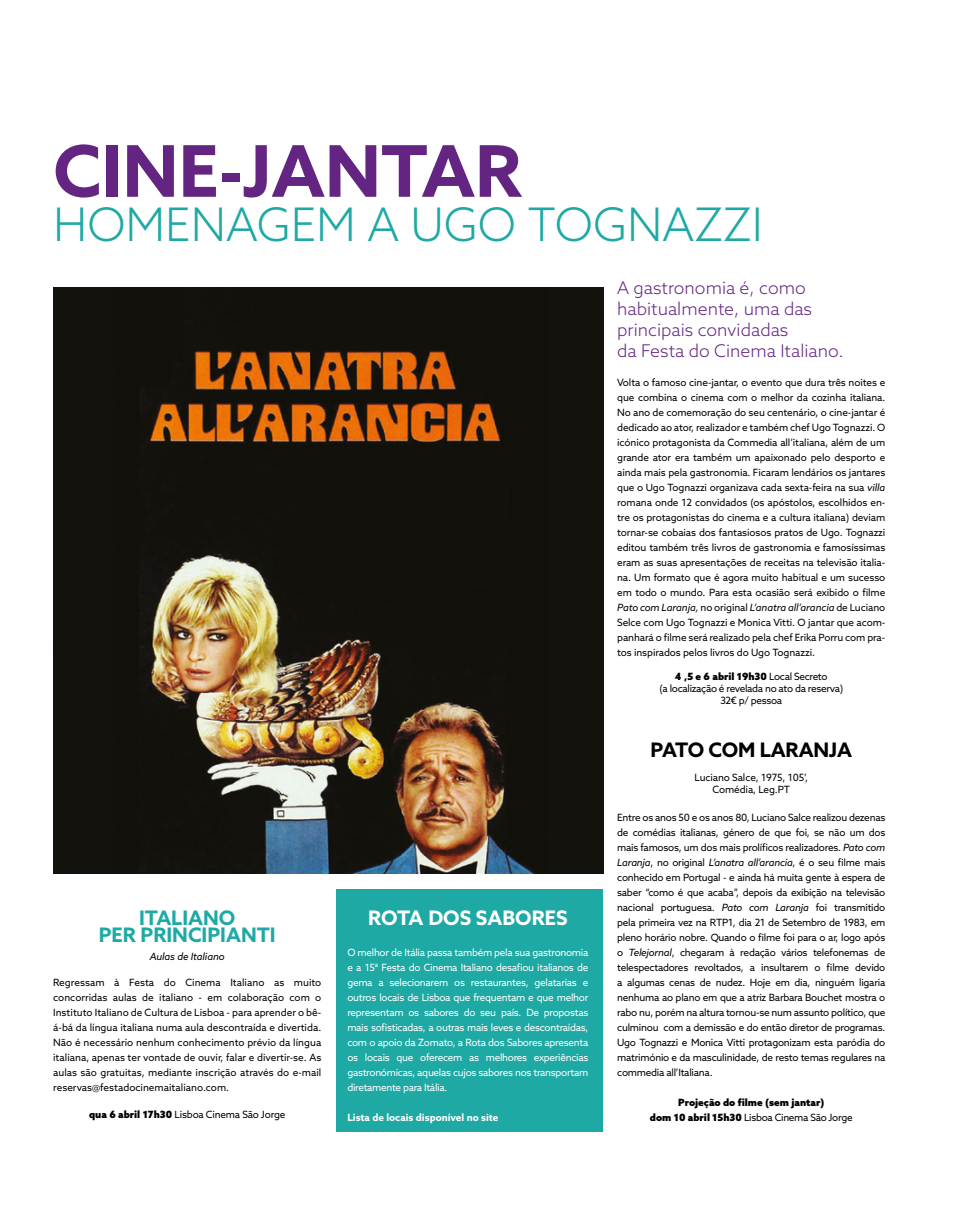
<style>
.page{position:relative;width:957px;height:1205px;background:#fff}
.page>*{position:absolute;margin:0;border:0;box-sizing:border-box;transform-origin:0 0}
.t1{font:700 71.25px "Azo Sans";color:#642481}
.t2{font:300 46.25px "Azo Sans";color:#1ea9a4}
.t3{font:700 20px/17.5px "Azo Sans";color:#1ea9a4;text-align:center}
.t4{font:700 20px "Azo Sans";letter-spacing:-.01em;color:#000}
.t5{font:700 20px "Azo Sans";color:#fff}
.t6{font:300 17.5px/21px "Azo Sans";color:#642481}
.t7{font:10px/15px "Azo Sans";letter-spacing:-.02em;color:#000;text-align:justify}
.t8{font:10px/15px "Azo Sans";letter-spacing:-.03em;color:#fff;text-align:justify}
.t9{font:900 10px/15px "Azo Sans";color:#000;text-align:center}
.t10{font:700 10px "Azo Sans";color:#fff}
.t11{font:italic 10px "Azo Sans";letter-spacing:-.01em;color:#000}
.s1{font-weight:900}
.s2{font-style:italic}
.s3{font-weight:400}
</style>
<div class="page">
<img style="left:53px;top:287px;width:551px;height:586px">
<div style="left:335px;top:889px;width:267px;height:243px;background:#1ea9a4"></div>
<h1 class="t1" style="left:53px;top:124px;width:470px">CINE-JANTAR</h1>
<h2 class="t2" style="left:53px;top:194px;width:711px">HOMENAGEM A UGO TOGNAZZI</h2>
<h3 class="t3" style="left:99px;top:908px;width:178px">ITALIANO<br>PER PRINCIPIANTI</h3>
<p class="t11" style="left:150px;top:949px;width:77px">Aulas de Italiano</p>
<p class="t7" style="left:53px;top:975px;width:270px">Regressam à Festa do Cinema Italiano as muito concorridas aulas de italiano - em colaboração com o Instituto Italiano de Cultura de Lisboa - para aprender o bê&shy;á-bá da língua italiana numa aula descontraída e divertida.<br>Não é necessário nenhum conhecimento prévio da língua italiana, apenas ter vontade de ouvir, falar e divertir-se. As aulas são gratuitas, mediante inscrição através do e-mail reservas@festadocinemaitaliano.com.</p>
<p class="t7" style="left:89px;top:1107px;width:198px"><span class="s1">qua 6 abril 17h30</span> Lisboa Cinema São Jorge</p>
<h3 class="t5" style="left:368px;top:904px;width:201px">ROTA DOS SABORES</h3>
<p class="t8" style="left:347px;top:945px;width:242px">O melhor de Itália passa também pela sua gastronomia e a 15ª Festa do Cinema Italiano desafiou italianos de gema a selecionarem os restaurantes, gelatarias e outros locais de Lisboa que frequentam e que melhor representam os sabores do seu país. De propostas mais sofisticadas, a outras mais leves e descontraídas, com o apoio da Zomato, a Rota dos Sabores apresenta os locais que oferecem as melhores experiências gastronómicas, aquelas cujos sabores nos transportam diretamente para Itália.</p>
<p class="t10" style="left:347px;top:1111px;width:153px">Lista de locais disponível no site</p>
<h3 class="t6" style="left:617px;top:277px;width:228px">A gastronomia é, como habitualmente, uma das principais convidadas<br>da Festa do Cinema Italiano.</h3>
<p class="t7" style="left:617px;top:375px;width:270px">Volta o famoso cine-jantar, o evento que dura três noites e que combina o cinema com o melhor da cozinha italiana.<br>No ano de comemoração do seu centenário, o cine-jantar é dedicado ao ator, realizador e também chef Ugo Tognazzi. O icónico protagonista da Commedia all’italiana, além de um grande ator era também um apaixonado pelo desporto e ainda mais pela gastronomia. Ficaram lendários os jantares que o Ugo Tognazzi organizava cada sexta-feira na sua <span class="s2">villa </span>romana onde 12 convidados (os apóstolos, escolhidos en&shy;tre os protagonistas do cinema e a cultura italiana) deviam tornar-se cobaias dos fantasiosos pratos de Ugo. Tognazzi editou também três livros de gastronomia e famosíssimas eram as suas apresentações de receitas na televisão italia&shy;na. Um formato que é agora muito habitual e um sucesso em todo o mundo. Para esta ocasião será exibido o filme <span class="s2">Pato com Laranja,</span> no original <span class="s2">L’anatra all’arancia</span> de Luciano Selce com Ugo Tognazzi e Monica Vitti. O jantar que acom&shy;panhará o filme será realizado pela chef Erika Porru com pra&shy;tos inspirados pelos livros do Ugo Tognazzi.</p>
<p class="t7" style="left:659px;top:670px;width:185px;line-height:12px;text-align:center"><span class="s1">4 ,5 e 6 abril 19h30</span> Local Secreto<br>(a localização é revelada no ato da reserva)<br>32€ p/ pessoa</p>
<h3 class="t4" style="left:650px;top:736px;width:203px">PATO COM LARANJA</h3>
<p class="t7" style="left:694px;top:771px;width:115px;line-height:12px;text-align:center">Luciano Salce, 1975, 105’,<br>Comédia, Leg.PT</p>
<p class="t7" style="left:617px;top:810px;width:270px">Entre os anos 50 e os anos 80, Luciano Salce realizou dezenas de comédias italianas, género de que foi, se não um dos mais famosos, um dos mais prolíficos realizadores. <span class="s2">Pato com Laranja</span>, no original <span class="s2">L’anatra all’arancia</span>, é o seu filme mais conhecido em Portugal - e ainda há muita gente à espera de saber “como é que acaba”, depois da exibição na televisão nacional portuguesa. <span class="s2">Pato com Laranja</span> foi transmitido pela primeira vez na RTP1, dia 21 de Setembro de 1983, em pleno horário nobre. Quando o filme foi para o ar, logo após o <span class="s2">Telejornal</span>, chegaram à redação vários telefonemas de telespectadores revoltados, a insultarem o filme devido a algumas cenas de nudez. Hoje em dia, ninguém ligaria nenhuma ao plano em que a atriz Barbara Bouchet mostra o rabo nu, porém na altura tornou-se num assunto político, que culminou com a demissão e do então diretor de programas.<br>Ugo Tognazzi e Monica Vitti protagonizam esta paródia do matrimónio e da masculinidade, de resto temas regulares na commedia all’Italiana.</p>
<p class="t9" style="left:650px;top:1095px;width:204px">Projeção do filme (sem jantar)<br>dom 10 abril 15h30 <span class="s3">Lisboa Cinema São Jorge</span></p>
</div>
